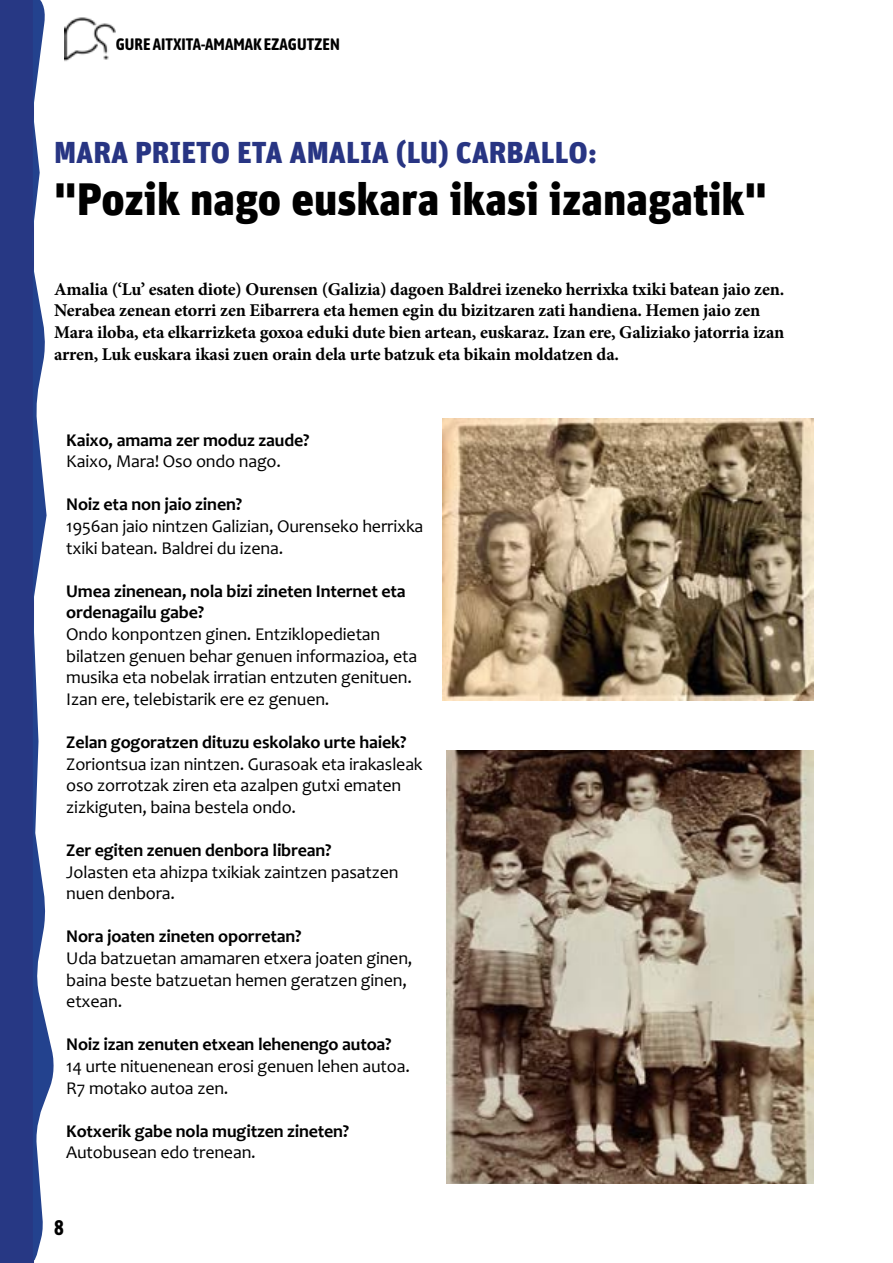
<style>
.page{position:relative;width:893px;height:1263px;background:#fff}
.page>*{position:absolute;margin:0;border:0;box-sizing:border-box;transform-origin:0 0}
.t1{font:900 45px "Unit";color:#000}
.t2{font:900 30px "Unit";color:#283583}
.t3{font:700 21px "Asap Condensed";color:#000}
.t4{font:18px/21.6px "Candara";letter-spacing:-.01em;color:#000}
.t5{font:700 18px/21.6px "Minion Pro";letter-spacing:-.01em;color:#000}
.t6{font:700 18px/21.6px "Candara";letter-spacing:-.01em;color:#000}
.t7{font:700 16.5px "Asap Condensed";color:#000}
</style>
<div class="page">
<img style="left:65px;top:17px;width:50px;height:45px">
<svg style="left:0;top:0;width:54px;height:1263px"></svg>
<img style="left:446px;top:750px;width:368px;height:433px">
<img style="left:443px;top:419px;width:371px;height:282px">
<p class="t7" style="left:116px;top:33px;width:225px">GURE AITXITA-AMAMAK EZAGUTZEN</p>
<h2 class="t2" style="left:54px;top:134px;width:545px">MARA PRIETO ETA AMALIA (LU) CARBALLO:</h2>
<h1 class="t1" style="left:54px;top:171px;width:715px">"Pozik nago euskara ikasi izanagatik"</h1>
<p class="t5" style="left:54px;top:278px;width:732px">Amalia (‘Lu’ esaten diote) Ourensen (Galizia) dagoen Baldrei izeneko herrixka txiki batean jaio zen.<br>Nerabea zenean etorri zen Eibarrera eta hemen egin du bizitzaren zati handiena. Hemen jaio zen Mara iloba, eta elkarrizketa goxoa eduki dute bien artean, euskaraz. Izan ere, Galiziako jatorria izan arren, Luk euskara ikasi zuen orain dela urte batzuk eta bikain moldatzen da.</p>
<p class="t6" style="left:66px;top:429px;width:245px">Kaixo, amama zer moduz zaude?</p>
<p class="t4" style="left:66px;top:451px;width:216px">Kaixo, Mara! Oso ondo nago.</p>
<p class="t6" style="left:66px;top:494px;width:177px">Noiz eta non jaio zinen?</p>
<p class="t4" style="left:66px;top:515px;width:359px">1956an jaio nintzen Galizian, Ourenseko herrixka txiki batean. Baldrei du izena.</p>
<p class="t6" style="left:66px;top:580px;width:341px">Umea zinenean, nola bizi zineten Internet eta ordenagailu gabe?</p>
<p class="t4" style="left:66px;top:623px;width:352px">Ondo konpontzen ginen. Entziklopedietan bilatzen genuen behar genuen informazioa, eta musika eta nobelak irratian entzuten genituen.<br>Izan ere, telebistarik ere ez genuen.</p>
<p class="t6" style="left:66px;top:731px;width:342px">Zelan gogoratzen dituzu eskolako urte haiek?</p>
<p class="t4" style="left:66px;top:753px;width:358px">Zoriontsua izan nintzen. Gurasoak eta irakasleak oso zorrotzak ziren eta azalpen gutxi ematen zizkiguten, baina bestela ondo.</p>
<p class="t6" style="left:66px;top:839px;width:267px">Zer egiten zenuen denbora librean?</p>
<p class="t4" style="left:66px;top:861px;width:334px">Jolasten eta ahizpa txikiak zaintzen pasatzen nuen denbora.</p>
<p class="t6" style="left:66px;top:926px;width:237px">Nora joaten zineten oporretan?</p>
<p class="t4" style="left:66px;top:947px;width:348px">Uda batzuetan amamaren etxera joaten ginen, baina beste batzuetan hemen geratzen ginen, etxean.</p>
<p class="t6" style="left:66px;top:1034px;width:327px">Noiz izan zenuten etxean lehenengo autoa?</p>
<p class="t4" style="left:66px;top:1055px;width:345px">14 urte nituenenean erosi genuen lehen autoa.<br>R7 motako autoa zen.</p>
<p class="t6" style="left:66px;top:1120px;width:285px">Kotxerik gabe nola mugitzen zineten?</p>
<p class="t4" style="left:66px;top:1142px;width:191px">Autobusean edo trenean.</p>
<p class="t3" style="left:54px;top:1214px;width:11px">8</p>
</div>
